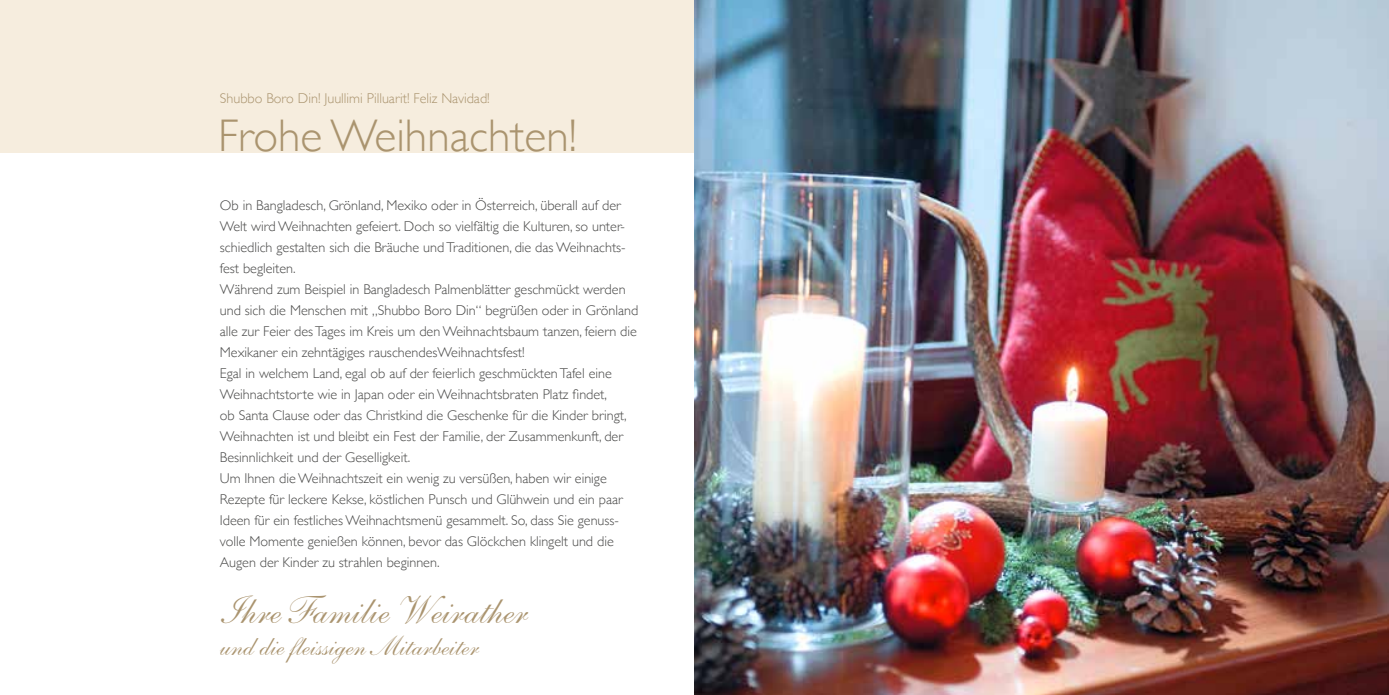
<style>
.page{position:relative;width:1389px;height:695px;background:#fff}
.page>*{position:absolute;margin:0;border:0;box-sizing:border-box;transform-origin:0 0}
.t1{font:300 45.68px "Gill Sans";color:#aa946f}
.t2{font:39.38px "Shelley LT Std Script";color:#aa946f}
.t3{font:28px "Shelley LT Std Script";color:#aa946f}
.t4{font:300 14.17px/21px "Gill Sans";color:#494948}
.t5{font:300 14.17px "Gill Sans";color:#aa946f}
</style>
<div class="page">
<div style="left:0;top:0;width:694px;height:153px;background:#f6edde"></div>
<img style="left:694px;top:0;width:695px;height:694px">
<p class="t5" style="left:220px;top:87px;width:271px">Shubbo Boro Din! Juullimi Pilluarit! Feliz Navidad!</p>
<h1 class="t1" style="left:218px;top:100px;width:360px">Frohe Weihnachten!</h1>
<p class="t4" style="left:220px;top:194px;width:420px">Ob in Bangladesch, Grönland, Mexiko oder in Österreich, überall auf der Welt wird Weihnachten gefeiert. Doch so vielfältig die Kulturen, so unter&shy;schiedlich gestalten sich die Bräuche und Traditionen, die das Weihnachts&shy;fest begleiten.<br>Während zum Beispiel in Bangladesch Palmenblätter geschmückt werden und sich die Menschen mit „Shubbo Boro Din“ begrüßen oder in Grönland alle zur Feier des Tages im Kreis um den Weihnachtsbaum tanzen, feiern die Mexikaner ein zehntägiges rauschendesWeihnachtsfest!<br>Egal in welchem Land, egal ob auf der feierlich geschmückten Tafel eine Weihnachtstorte wie in Japan oder ein Weihnachtsbraten Platz findet,<br>ob Santa Clause oder das Christkind die Geschenke für die Kinder bringt, Weihnachten ist und bleibt ein Fest der Familie, der Zusammenkunft, der Besinnlichkeit und der Geselligkeit.<br>Um Ihnen die Weihnachtszeit ein wenig zu versüßen, haben wir einige Rezepte für leckere Kekse, köstlichen Punsch und Glühwein und ein paar Ideen für ein festliches Weihnachtsmenü gesammelt. So, dass Sie genuss&shy;volle Momente genießen können, bevor das Glöckchen klingelt und die Augen der Kinder zu strahlen beginnen.</p>
<h2 class="t2" style="left:220px;top:587px;width:309px">Ihre Familie Weirather</h2>
<h3 class="t3" style="left:220px;top:629px;width:260px">und die fleissigen Mitarbeiter</h3>
</div>
